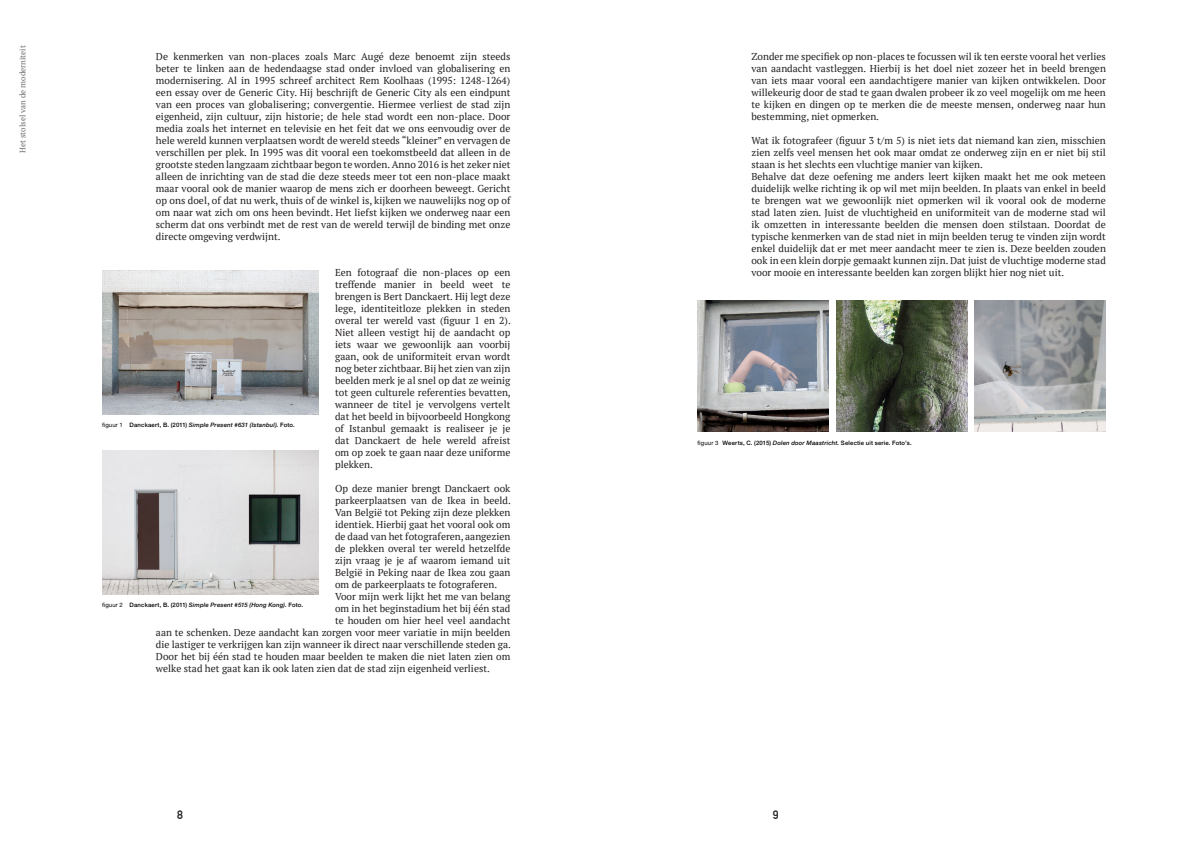
<style>
.page{position:relative;width:1191px;height:842px;background:#fff}
.page>*{position:absolute;margin:0;border:0;box-sizing:border-box;transform-origin:0 0}
.t1{font:700 12px "DIN Alternate";color:#231f20}
.t2{font:10px/12px "PT Serif";color:#231f20;text-align:justify}
.t3{font:8px "PT Serif";color:#6c6d70}
.Paragraph_Style_1{font:italic 500 6px "Helvetica Neue";letter-spacing:.025em;color:#000}
.Paragraph_Style_1-2{font:500 6px "Helvetica Neue";letter-spacing:.025em;color:#000}
.s1{font-weight:400;font-style:normal}
.s2{font-style:normal}
.s3{font-weight:400}
.s4{font-style:italic}
</style>
<div class="page">
<img style="left:697px;top:300px;width:131px;height:131px">
<img style="left:974px;top:300px;width:132px;height:131px">
<img style="left:836px;top:300px;width:131px;height:131px">
<img style="left:102px;top:270px;width:216px;height:144px">
<img style="left:102px;top:450px;width:216px;height:144px">
<p class="t3" style="left:17px;top:153px;width:109px;rotate:-90deg">Het stolsel van de moderniteit</p>
<p class="t2" style="left:751px;top:50px;width:356px">Zonder me specifiek op non-places te focussen wil ik ten eerste vooral het verlies van aandacht vastleggen. Hierbij is het doel niet zozeer het in beeld brengen van iets maar vooral een aandachtigere manier van kijken ontwikkelen. Door willekeurig door de stad te gaan dwalen probeer ik zo veel mogelijk om me heen te kijken en dingen op te merken die de meeste mensen, onderweg naar hun bestemming, niet opmerken.</p>
<p class="t2" style="left:156px;top:50px;width:356px">De kenmerken van non-places zoals Marc Augé deze benoemt zijn steeds beter te linken aan de hedendaagse stad onder invloed van globalisering en modernisering. Al in 1995 schreef architect Rem Koolhaas (1995: 1248-1264) een essay over de Generic City. Hij beschrijft de Generic City als een eindpunt van een proces van globalisering; convergentie. Hiermee verliest de stad zijn eigenheid, zijn cultuur, zijn historie; de hele stad wordt een non-place. Door media zoals het internet en televisie en het feit dat we ons eenvoudig over de hele wereld kunnen verplaatsen wordt de wereld steeds “kleiner” en vervagen de verschillen per plek. In 1995 was dit vooral een toekomstbeeld dat alleen in de grootste steden langzaam zichtbaar begon te worden. Anno 2016 is het zeker niet alleen de inrichting van de stad die deze steeds meer tot een non-place maakt maar vooral ook de manier waarop de mens zich er doorheen beweegt. Gericht op ons doel, of dat nu werk, thuis of de winkel is, kijken we nauwelijks nog op of om naar wat zich om ons heen bevindt. Het liefst kijken we onderweg naar een scherm dat ons verbindt met de rest van de wereld terwijl de binding met onze directe omgeving verdwijnt.</p>
<p class="t2" style="left:335px;top:266px;width:177px">Een fotograaf die non-places op een treffende manier in beeld weet te brengen is Bert Danckaert. Hij legt deze lege, identiteitloze plekken in steden overal ter wereld vast (figuur 1 en 2).<br>Niet alleen vestigt hij de aandacht op iets waar we gewoonlijk aan voorbij gaan, ook de uniformiteit ervan wordt nog beter zichtbaar. Bij het zien van zijn beelden merk je al snel op dat ze weinig tot geen culturele referenties bevatten, wanneer de titel je vervolgens vertelt dat het beeld in bijvoorbeeld Hongkong of Istanbul gemaakt is realiseer je je dat Danckaert de hele wereld afreist om op zoek te gaan naar deze uniforme plekken.</p>
<p class="t2" style="left:335px;top:482px;width:177px">Op deze manier brengt Danckaert ook parkeerplaatsen van de Ikea in beeld.<br>Van België tot Peking zijn deze plekken identiek. Hierbij gaat het vooral ook om de daad van het fotograferen, aangezien de plekken overal ter wereld hetzelfde zijn vraag je je af waarom iemand uit België in Peking naar de Ikea zou gaan om de parkeerplaats te fotograferen.</p>
<p class="t2" style="left:335px;top:590px;width:177px">Voor mijn werk lijkt het me van belang</p>
<p class="t2" style="left:335px;top:602px;width:177px">om in het beginstadium het bij één stad</p>
<p class="t2" style="left:335px;top:614px;width:177px">te houden om hier heel veel aandacht</p>
<p class="t2" style="left:156px;top:626px;width:356px">aan te schenken. Deze aandacht kan zorgen voor meer variatie in mijn beelden</p>
<p class="t2" style="left:156px;top:638px;width:356px">die lastiger te verkrijgen kan zijn wanneer ik direct naar verschillende steden ga.</p>
<p class="t2" style="left:156px;top:650px;width:356px">Door het bij één stad te houden maar beelden te maken die niet laten zien om</p>
<p class="t2" style="left:156px;top:662px;width:335px">welke stad het gaat kan ik ook laten zien dat de stad zijn eigenheid verliest.</p>
<p class="t2" style="left:751px;top:134px;width:356px">Wat ik fotografeer (figuur 3 t/m 5) is niet iets dat niemand kan zien, misschien zien zelfs veel mensen het ook maar omdat ze onderweg zijn en er niet bij stil staan is het slechts een vluchtige manier van kijken.</p>
<p class="t2" style="left:751px;top:170px;width:356px">Behalve dat deze oefening me anders leert kijken maakt het me ook meteen duidelijk welke richting ik op wil met mijn beelden. In plaats van enkel in beeld te brengen wat we gewoonlijk niet opmerken wil ik vooral ook de moderne stad laten zien. Juist de vluchtigheid en uniformiteit van de moderne stad wil ik omzetten in interessante beelden die mensen doen stilstaan. Doordat de typische kenmerken van de stad niet in mijn beelden terug te vinden zijn wordt enkel duidelijk dat er met meer aandacht meer te zien is. Deze beelden zouden ook in een klein dorpje gemaakt kunnen zijn. Dat juist de vluchtige moderne stad voor mooie en interessante beelden kan zorgen blijkt hier nog niet uit.</p>
<p class="Paragraph_Style_1" style="left:102px;top:420px;width:194px"><span class="s1">figuur 1</span> <span class="s2">Danckaert, B. (2011)</span> Simple Present #631 (Istanbul). <span class="s2">Foto.</span></p>
<p class="Paragraph_Style_1-2" style="left:697px;top:438px;width:216px"><span class="s3">figuur 3</span> Weerts, C. (2015) <span class="s4">Dolen door Maastricht.</span> Selectie uit serie. Foto’s.</p>
<p class="Paragraph_Style_1" style="left:102px;top:600px;width:202px"><span class="s1">figuur 2</span> <span class="s2">Danckaert, B. (2011)</span> Simple Present #515 (Hong Kong). <span class="s2">Foto.</span></p>
<p class="t1" style="left:177px;top:805px;width:7px">8</p>
<p class="t1" style="left:772px;top:805px;width:7px">9</p>
</div>
